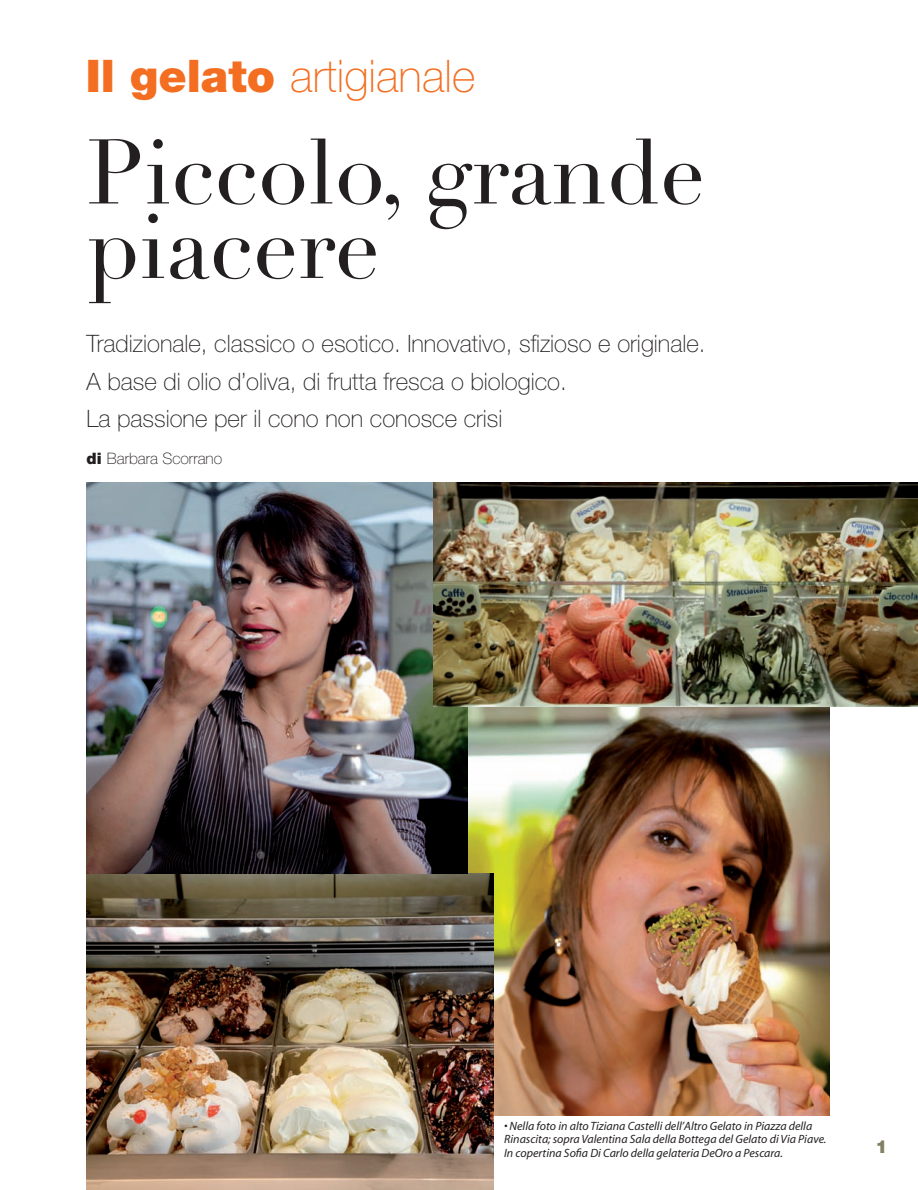
<style>
.page{position:relative;width:918px;height:1190px;background:#fff}
.page>*{position:absolute;margin:0;border:0;box-sizing:border-box;transform-origin:0 0}
.t1{font:90px/74.4px "Didot";color:#231f20}
.t2{font:100 45px "Helvetica Neue";color:#f36e21}
.t3{font:100 24px/37.2px "Helvetica Neue";color:#231f20}
.t4{font:900 18px "Helvetica Neue";color:#827f64}
.t5{font:100 15.75px "Helvetica Neue";color:#231f20}
.t6{font:italic 12px/13.5px "Myriad";color:#231f20}
.s1{font-weight:900}
</style>
<div class="page">
<img style="left:467px;top:706px;width:363px;height:409px">
<img style="left:86px;top:873px;width:407px;height:316px">
<img style="left:86px;top:482px;width:381px;height:391px">
<img style="left:433px;top:482px;width:485px;height:224px">
<h2 class="t2" style="left:86px;top:50px;width:391px"><span class="s1">Il gelato</span> artigianale</h2>
<h1 class="t1" style="left:86px;top:137px;width:620px">Piccolo, grande piacere</h1>
<h3 class="t3" style="left:86px;top:325px;width:620px">Tradizionale, classico o esotico. Innovativo, sfizioso e originale.<br>A base di olio d’oliva, di frutta fresca o biologico.<br>La passione per il cono non conosce crisi</h3>
<h3 class="t5" style="left:86px;top:449px;width:137px"><span class="s1">di</span> Barbara Scorrano</h3>
<p class="t6" style="left:504px;top:1119px;width:324px">• Nella foto in alto Tiziana Castelli dell’Altro Gelato in Piazza della<br>Rinascita; sopra Valentina Sala della Bottega del Gelato di Via Piave.<br>In copertina Sofia Di Carlo della gelateria DeOro a Pescara.</p>
<h3 class="t4" style="left:875px;top:1135px;width:14px">1</h3>
</div>
